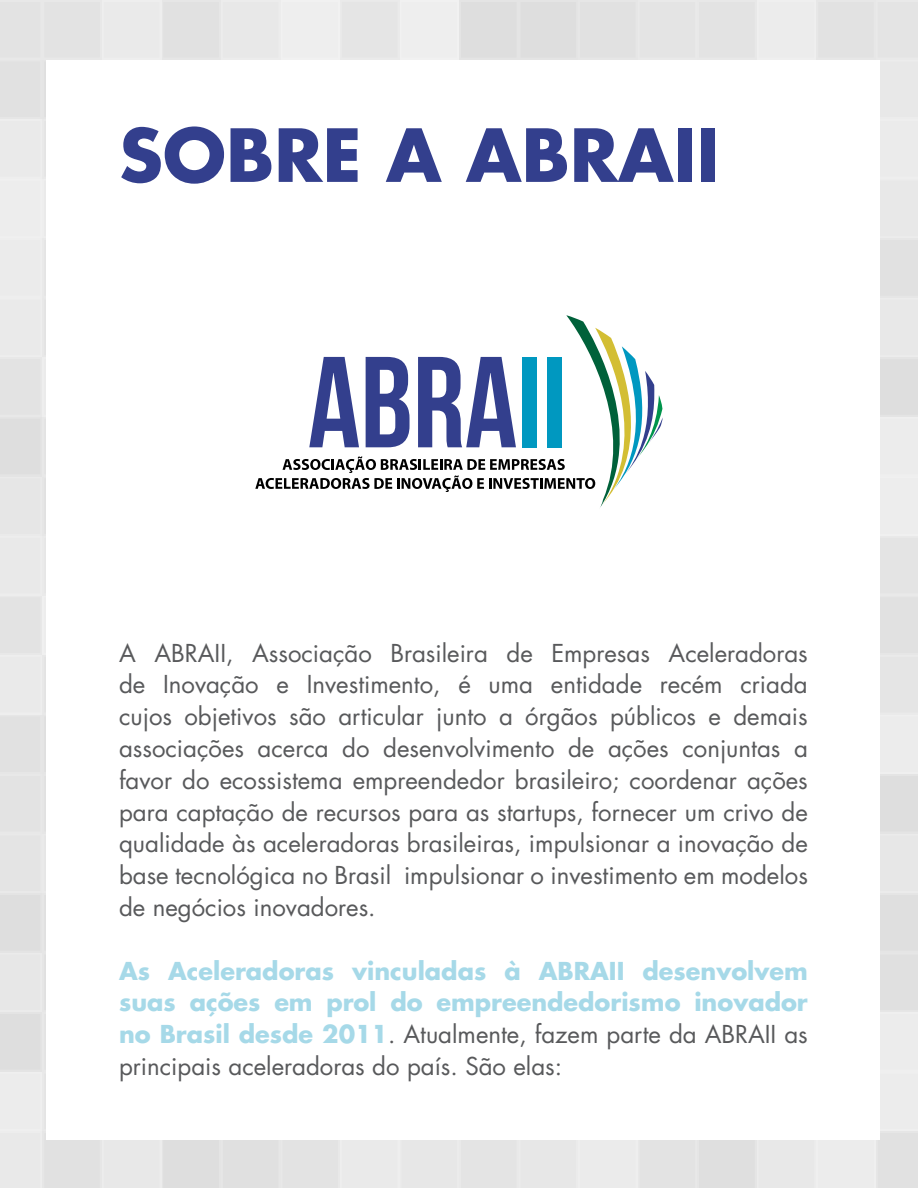
<style>
.page{position:relative;width:918px;height:1188px;background:#e6e6e6}
.page>*{position:absolute;margin:0;border:0;box-sizing:border-box;transform-origin:0 0}
.t1{font:700 71.1px "Futura LT";color:#333f8d}
.t2{font:24px/31.8px "Futura LT";color:#58595b;text-align:justify}
.t3{font:700 24px/31.8px "Futura LT";color:#a6d9e8;text-align:justify}
.s1{font-weight:400;color:#58595b}
</style>
<div class="page">
<div style="left:47px;top:60px;width:833px;height:1080px;background:#fff"></div>
<svg style="left:255px;top:315px;width:408px;height:193px"></svg>
<div style="left:523px;top:357px;width:14px;height:90px;background:#0098c0"></div>
<div style="left:547px;top:357px;width:14px;height:90px;background:#0098c0"></div>
<h1 class="t1" style="left:119px;top:108px;width:94px">Sobre</h1>
<h1 class="t1" style="left:386px;top:108px;width:335px">a ABRAII</h1>
<p class="t2" style="left:119px;top:637px;width:690px">A ABRAII, Associação Brasileira de Empresas Aceleradoras de Inovação e Investimento, é uma entidade recém criada cujos objetivos são articular junto a órgãos públicos e demais associações acerca do desenvolvimento de ações conjuntas a favor do ecossistema empreendedor brasileiro; coordenar ações para captação de recursos para as startups, fornecer um crivo de qualidade às aceleradoras brasileiras, impulsionar a inovação de base tecnológica no Brasil impulsionar o investimento em modelos de negócios inovadores.</p>
<p class="t3" style="left:119px;top:954px;width:690px">As Aceleradoras vinculadas à ABRAII desenvolvem suas ações em prol do empreendedorismo inovador no Brasil desde 2011<span class="s1">. Atualmente, fazem parte da ABRAII as principais aceleradoras do país. São elas:</span></p>
</div>
